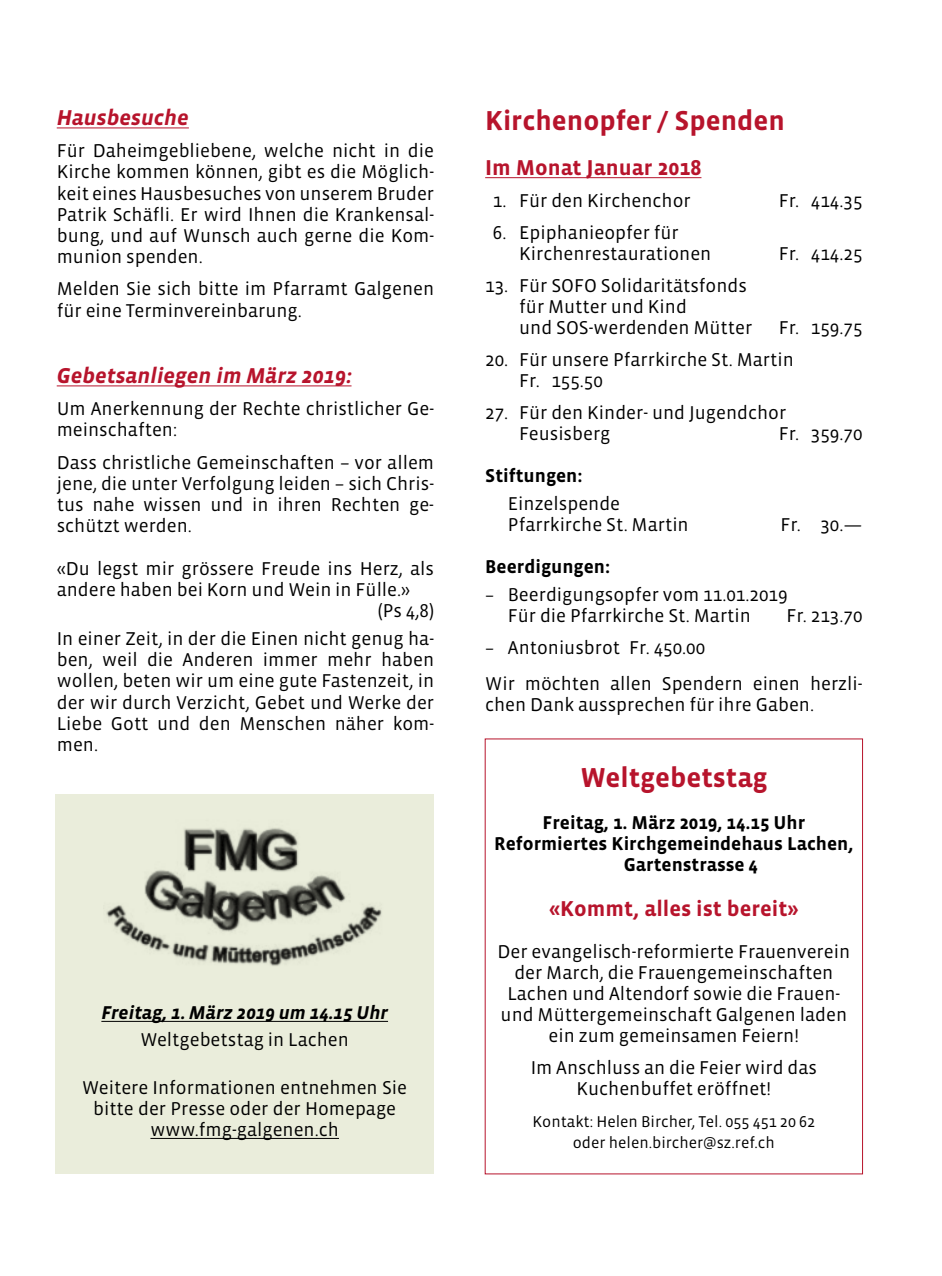
<style>
.page{position:relative;width:942px;height:1276px;background:#fff}
.page>*{position:absolute;margin:0;border:0;box-sizing:border-box;transform-origin:0 0}
.t1{font:700 28px "Vista Sans";color:#b7142c}
.t2{font:700 22px "Vista Sans";color:#b7142c}
.t3{font:italic 700 22px "Vista Sans";color:#b7142c}
.t4{font:19px/21.2px "Vista Sans";color:#000}
.t5{font:700 19px "Vista Sans";color:#000}
.t6{font:italic 700 19px "Vista Sans";color:#000}
.t7{font:16px/21px "Vista Sans";color:#000;text-align:center}
.s1{font-size:18px}
</style>
<div class="page">
<hr style="left:57px;top:128px;width:132px;height:1px;background:#b7142c">
<hr style="left:57px;top:385px;width:294px;height:1px;background:#b7142c">
<hr style="left:485px;top:177px;width:216px;height:1px;background:#b7142c">
<div style="left:55px;top:794px;width:379px;height:380px;background:#eaeddb"></div>
<hr style="left:101px;top:1021px;width:287px;height:1px;background:#000">
<hr style="left:150px;top:1138px;width:189px;height:1px;background:#000">
<img style="left:106px;top:828px;width:276px;height:138px">
<p class="t3" style="left:57px;top:106px;width:134px">Hausbesuche</p>
<p class="t4" style="left:57px;top:141px;width:379px;text-align:justify">Für Daheimgebliebene, welche nicht in die Kirche kommen können, gibt es die Möglich&shy;keit eines Hausbesuches von unserem Bruder Patrik Schäfli. Er wird Ihnen die Krankensal&shy;bung, und auf Wunsch auch gerne die Kom&shy;munion spenden.</p>
<p class="t4" style="left:57px;top:279px;width:379px">Melden Sie sich bitte im Pfarramt Galgenen für eine Terminvereinbarung.</p>
<p class="t3" style="left:57px;top:364px;width:296px">Gebetsanliegen im März 2019:</p>
<p class="t4" style="left:57px;top:399px;width:379px">Um Anerkennung der Rechte christlicher Ge&shy;meinschaften:</p>
<p class="t4" style="left:57px;top:452px;width:379px;text-align:justify">Dass christliche Gemeinschaften – vor allem jene, die unter Verfolgung leiden – sich Chris&shy;tus nahe wissen und in ihren Rechten ge&shy;schützt werden.</p>
<p class="t4" style="left:57px;top:558px;width:379px">«Du legst mir grössere Freude ins Herz, als</p>
<p class="t4" style="left:57px;top:579px;width:355px">andere haben bei Korn und Wein in Fülle.»</p>
<p class="t4" style="left:377px;top:600px;width:58px">(Ps 4,8)</p>
<p class="t4" style="left:57px;top:628px;width:379px;text-align:justify">In einer Zeit, in der die Einen nicht genug ha&shy;ben, weil die Anderen immer mehr haben wollen, beten wir um eine gute Fastenzeit, in der wir durch Verzicht, Gebet und Werke der Liebe Gott und den Menschen näher kom&shy;men.</p>
<p class="t6" style="left:101px;top:1002px;width:288px">Freitag, 1. März 2019 um 14.15 Uhr</p>
<p class="t4" style="left:140px;top:1029px;width:210px">Weltgebetstag in Lachen</p>
<p class="t4" style="left:82px;top:1077px;width:326px;text-align:center">Weitere Informationen entnehmen Sie bitte der Presse oder der Homepage www.fmg-galgenen.ch</p>
<h1 class="t1" style="left:485px;top:106px;width:301px">Kirchenopfer / Spenden</h1>
<p class="t2" style="left:485px;top:156px;width:218px">Im Monat Januar 2018</p>
<p class="t4" style="left:492px;top:190px;width:199px">1. Für den Kirchenchor</p>
<p class="t4" style="left:778px;top:190px;width:85px">Fr. 414.35</p>
<p class="t4" style="left:519px;top:222px;width:193px;text-indent:-26px">6. Epiphanieopfer für<br>Kirchenrestaurationen</p>
<p class="t4" style="left:778px;top:243px;width:85px">Fr. 414.25</p>
<p class="t4" style="left:519px;top:275px;width:234px;text-indent:-34px">13. Für SOFO Solidaritätsfonds für Mutter und Kind<br>und SOS-werdenden Mütter</p>
<p class="t4" style="left:778px;top:317px;width:85px">Fr. 159.75</p>
<p class="t4" style="left:519px;top:349px;width:276px;text-indent:-34px">20. Für unsere Pfarrkirche St. Martin<br>Fr. 155.50</p>
<p class="t4" style="left:519px;top:402px;width:268px;text-indent:-34px">27. Für den Kinder- und Jugendchor<br>Feusisberg</p>
<p class="t4" style="left:778px;top:423px;width:85px">Fr. 359.70</p>
<p class="t5" style="left:485px;top:466px;width:99px">Stiftungen:</p>
<p class="t4" style="left:507px;top:494px;width:182px">Einzelspende<br>Pfarrkirche St. Martin</p>
<p class="t4" style="left:780px;top:514px;width:83px">Fr. 30.—</p>
<p class="t5" style="left:485px;top:557px;width:126px">Beerdigungen:</p>
<p class="t4" style="left:507px;top:585px;width:281px;text-indent:-23px"><span class="s1">–</span> Beerdigungsopfer vom 11.01.2019<br>Für die Pfarrkirche St. Martin</p>
<p class="t4" style="left:786px;top:606px;width:77px">Fr. 213.70</p>
<p class="t4" style="left:485px;top:630px;width:379px;line-height:36px"><span class="s1">–</span> Antoniusbrot Fr. 450.00<br>Wir möchten allen Spendern einen herzli-</p>
<p class="t4" style="left:485px;top:695px;width:330px">chen Dank aussprechen für ihre Gaben.</p>
<h1 class="t1" style="left:580px;top:763px;width:189px">Weltgebetstag</h1>
<p class="t5" style="left:542px;top:813px;width:264px">Freitag, 1. März 2019, 14.15 Uhr</p>
<p class="t5" style="left:494px;top:834px;width:361px">Reformiertes Kirchgemeindehaus Lachen,</p>
<p class="t5" style="left:623px;top:855px;width:136px">Gartenstrasse 4</p>
<p class="t2" style="left:549px;top:897px;width:251px">«Kommt, alles ist bereit»</p>
<p class="t4" style="left:497px;top:941px;width:354px;text-align:center">Der evangelisch-reformierte Frauenverein der March, die Frauengemeinschaften Lachen und Altendorf sowie die Frauen&shy;und Müttergemeinschaft Galgenen laden ein zum gemeinsamen Feiern!</p>
<p class="t4" style="left:530px;top:1057px;width:288px;text-align:center">Im Anschluss an die Feier wird das<br>Kuchenbuffet eröffnet!</p>
<p class="t7" style="left:532px;top:1111px;width:284px">Kontakt: Helen Bircher, Tel. 055 451 20 62 oder helen.bircher@sz.ref.ch</p>
</div>
